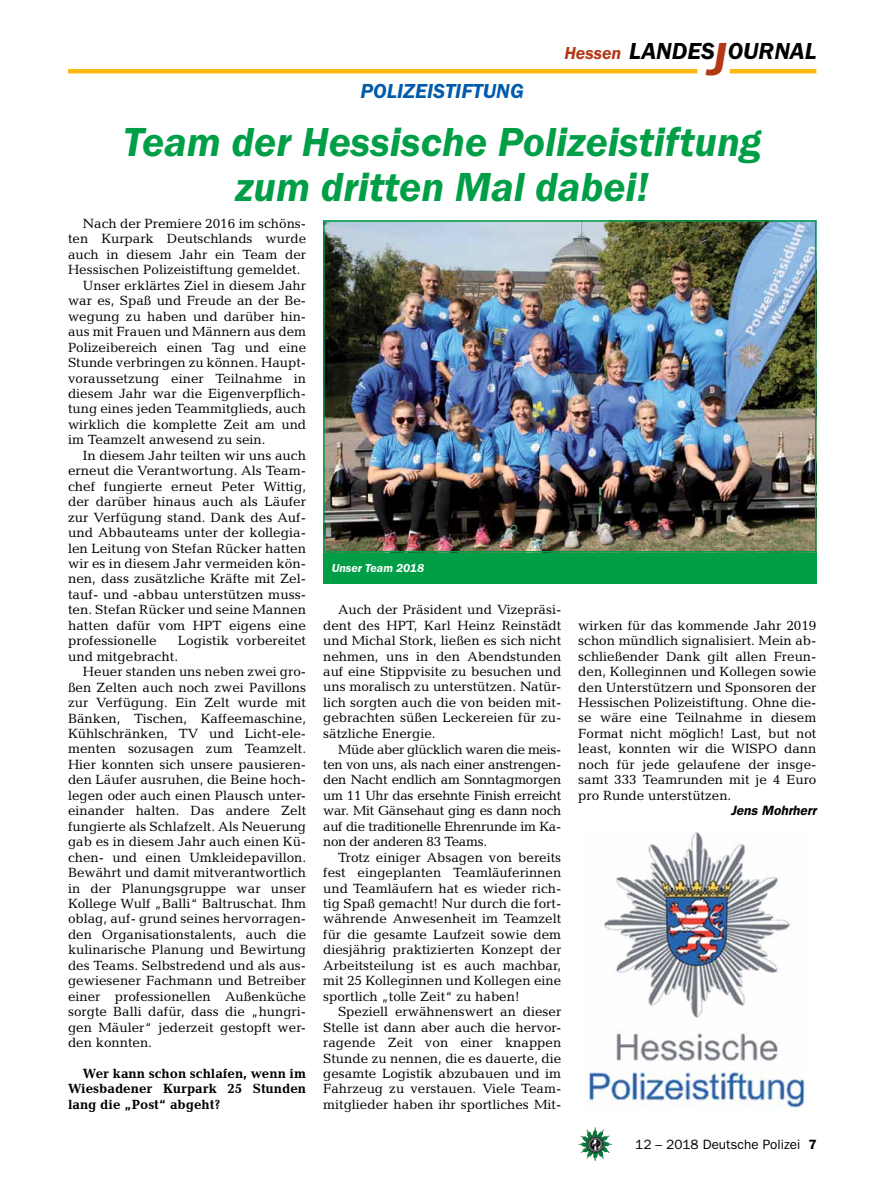
<style>
.page{position:relative;width:893px;height:1191px;background:#fff}
.page>*{position:absolute;margin:0;border:0;box-sizing:border-box;transform-origin:0 0}
.t1{font:italic 600 42px/45px "Franklin Gothic Itc T";color:#009f47;text-align:center}
.t2{font:italic 600 24px "Franklin Gothic Itc T";color:#000}
.t3{font:italic 600 21px "Franklin Gothic Itc T";color:#005baa}
.t4{font:italic 600 18px "Franklin Gothic Itc T";color:#b33916}
.t5{font:13.5px/15.5px "Candida";color:#000;text-align:justify}
.t6{font:700 13.5px/15.5px "Candida";color:#000;text-align:justify}
.t7{font:13.5px "Franklin Gothic";color:#000}
.t8{font:italic 600 13.5px "Franklin Gothic";color:#000}
.t9{font:italic 600 12px "Franklin Gothic Itc T";color:#fff}
.s1{font-size:48px;color:#b33916}
.s2{font-weight:600}
</style>
<div class="page">
<img style="left:578px;top:1127px;width:17px;height:25px">
<hr style="left:730px;top:69px;width:86px;height:4px;background:#fdb913">
<hr style="left:68px;top:69px;width:629px;height:4px;background:#fdb913">
<img style="left:326px;top:223px;width:487px;height:326px">
<div style="left:323px;top:220px;width:493px;height:332px;border:2px solid #009f47"></div>
<div style="left:323px;top:552px;width:493px;height:31px;background:#009f47"></div>
<img style="left:588px;top:832px;width:217px;height:276px">
<h3 class="t3" style="left:361px;top:79px;width:165px">pol izeistiftun g</h3>
<h3 class="t4" style="left:564px;top:42px;width:59px">Hessen</h3>
<h2 class="t2" style="left:629px;top:37px;width:189px">LANDES<span class="s1">J</span>OURNAL</h2>
<h1 class="t1" style="left:123px;top:118px;width:642px">Team der Hessische Polizeistiftung zum dritten Mal dabei!</h1>
<p class="t5" style="left:83px;top:216px;width:225px">Nach der Premiere 2016 im schöns-</p>
<p class="t5" style="left:68px;top:231px;width:240px">ten Kurpark Deutschlands wurde</p>
<p class="t5" style="left:68px;top:247px;width:240px">auch in diesem Jahr ein Team der</p>
<p class="t5" style="left:68px;top:262px;width:234px">Hessischen Polizeistiftung gemeldet.</p>
<p class="t5" style="left:83px;top:277px;width:225px">Unser erklärtes Ziel in diesem Jahr</p>
<p class="t5" style="left:68px;top:293px;width:240px">war es, Spaß und Freude an der Be-</p>
<p class="t5" style="left:68px;top:308px;width:240px">wegung zu haben und darüber hin-</p>
<p class="t5" style="left:68px;top:324px;width:240px">aus mit Frauen und Männern aus dem</p>
<p class="t5" style="left:68px;top:339px;width:240px">Polizeibereich einen Tag und eine</p>
<p class="t5" style="left:68px;top:355px;width:240px">Stunde verbringen zu können. Haupt-</p>
<p class="t5" style="left:68px;top:370px;width:240px">voraussetzung einer Teilnahme in</p>
<p class="t5" style="left:68px;top:386px;width:240px">diesem Jahr war die Eigenverpflich-</p>
<p class="t5" style="left:68px;top:401px;width:240px">tung eines jeden Teammitglieds, auch</p>
<p class="t5" style="left:68px;top:416px;width:240px">wirklich die komplette Zeit am und</p>
<p class="t5" style="left:68px;top:432px;width:199px">im Teamzelt anwesend zu sein.</p>
<p class="t5" style="left:83px;top:447px;width:225px">In diesem Jahr teilten wir uns auch</p>
<p class="t5" style="left:68px;top:463px;width:240px">erneut die Verantwortung. Als Team-</p>
<p class="t5" style="left:68px;top:478px;width:240px">chef fungierte erneut Peter Wittig,</p>
<p class="t5" style="left:68px;top:494px;width:240px">der darüber hinaus auch als Läufer</p>
<p class="t5" style="left:68px;top:509px;width:240px">zur Verfügung stand. Dank des Auf-</p>
<p class="t5" style="left:68px;top:525px;width:240px">und Abbauteams unter der kollegia-</p>
<p class="t5" style="left:68px;top:540px;width:240px">len Leitung von Stefan Rücker hatten</p>
<p class="t5" style="left:68px;top:556px;width:240px">wir es in diesem Jahr vermeiden kön-</p>
<p class="t5" style="left:68px;top:571px;width:240px">nen, dass zusätzliche Kräfte mit Zel-</p>
<p class="t5" style="left:68px;top:586px;width:240px">tauf- und -abbau unterstützen muss-</p>
<p class="t5" style="left:68px;top:602px;width:240px">ten. Stefan Rücker und seine Mannen</p>
<p class="t5" style="left:68px;top:617px;width:240px">hatten dafür vom HPT eigens eine</p>
<p class="t5" style="left:68px;top:633px;width:90px">professionelle</p>
<p class="t5" style="left:68px;top:633px;width:240px;text-indent:110px">Logistik vorbereitet und mitgebracht.</p>
<p class="t5" style="left:68px;top:664px;width:240px;text-indent:15px">Heuer standen uns neben zwei gro&shy;ßen Zelten auch noch zwei Pavillons zur Verfügung. Ein Zelt wurde mit Bänken, Tischen, Kaffeemaschine, Kühlschränken, TV und Licht-ele&shy;menten sozusagen zum Teamzelt.<br>Hier konnten sich unsere pausieren&shy;den Läufer ausruhen, die Beine hoch&shy;legen oder auch einen Plausch unter&shy;einander halten. Das andere Zelt fungierte als Schlafzelt. Als Neuerung gab es in diesem Jahr auch einen Kü&shy;chen- und einen Umkleidepavillon.<br>Bewährt und damit mitverantwortlich in der Planungsgruppe war unser Kollege Wulf „Balli“ Baltruschat. Ihm oblag, auf- grund seines hervorragen&shy;den Organisationstalents, auch die kulinarische Planung und Bewirtung des Teams. Selbstredend und als aus&shy;gewiesener Fachmann und Betreiber einer professionellen Außenküche sorgte Balli dafür, dass die „hungri&shy;gen Mäuler“ jederzeit gestopft wer&shy;den konnten.</p>
<p class="t6" style="left:68px;top:1065px;width:240px;text-indent:15px">Wer kann schon schlafen, wenn im Wiesbadener Kurpark 25 Stunden lang die „Post“ abgeht?</p>
<p class="t9" style="left:332px;top:561px;width:94px">Unser Team 2018</p>
<p class="t5" style="left:323px;top:602px;width:240px;text-indent:15px">Auch der Präsident und Vizepräsi&shy;dent des HPT, Karl Heinz Reinstädt und Michal Stork, ließen es sich nicht nehmen, uns in den Abendstunden auf eine Stippvisite zu besuchen und uns moralisch zu unterstützen. Natür&shy;lich sorgten auch die von beiden mit&shy;gebrachten süßen Leckereien für zu&shy;sätzliche Energie.</p>
<p class="t5" style="left:323px;top:741px;width:240px;text-indent:15px">Müde aber glücklich waren die meis&shy;ten von uns, als nach einer anstrengen&shy;den Nacht endlich am Sonntagmorgen um 11 Uhr das ersehnte Finish erreicht war. Mit Gänsehaut ging es dann noch auf die traditionelle Ehrenrunde im Ka&shy;non der anderen 83 Teams.</p>
<p class="t5" style="left:323px;top:849px;width:240px;text-indent:15px">Trotz einiger Absagen von bereits fest eingeplanten Teamläuferinnen und Teamläufern hat es wieder rich&shy;tig Spaß gemacht! Nur durch die fort&shy;währende Anwesenheit im Teamzelt für die gesamte Laufzeit sowie dem diesjährig praktizierten Konzept der Arbeitsteilung ist es auch machbar, mit 25 Kolleginnen und Kollegen eine sportlich „tolle Zeit“ zu haben!</p>
<p class="t5" style="left:323px;top:1004px;width:240px;text-indent:15px">Speziell erwähnenswert an dieser Stelle ist dann aber auch die hervor&shy;ragende Zeit von einer knappen Stunde zu nennen, die es dauerte, die gesamte Logistik abzubauen und im Fahrzeug zu verstauen. Viele Team&shy;mitglieder haben ihr sportliches Mit-</p>
<p class="t5" style="left:578px;top:617px;width:240px">wirken für das kommende Jahr 2019 schon mündlich signalisiert. Mein ab&shy;schließender Dank gilt allen Freun&shy;den, Kolleginnen und Kollegen sowie den Unterstützern und Sponsoren der Hessischen Polizeistiftung. Ohne die&shy;se wäre eine Teilnahme in diesem Format nicht möglich! Last, but not least, konnten wir die WISPO dann noch für jede gelaufene der insge&shy;samt 333 Teamrunden mit je 4 Euro pro Runde unterstützen.</p>
<p class="t8" style="left:731px;top:802px;width:87px">Jens Mohrherr</p>
<p class="t7" style="left:635px;top:1136px;width:183px">12 – 2018 Deutsche Polizei <span class="s2">7</span></p>
</div>
